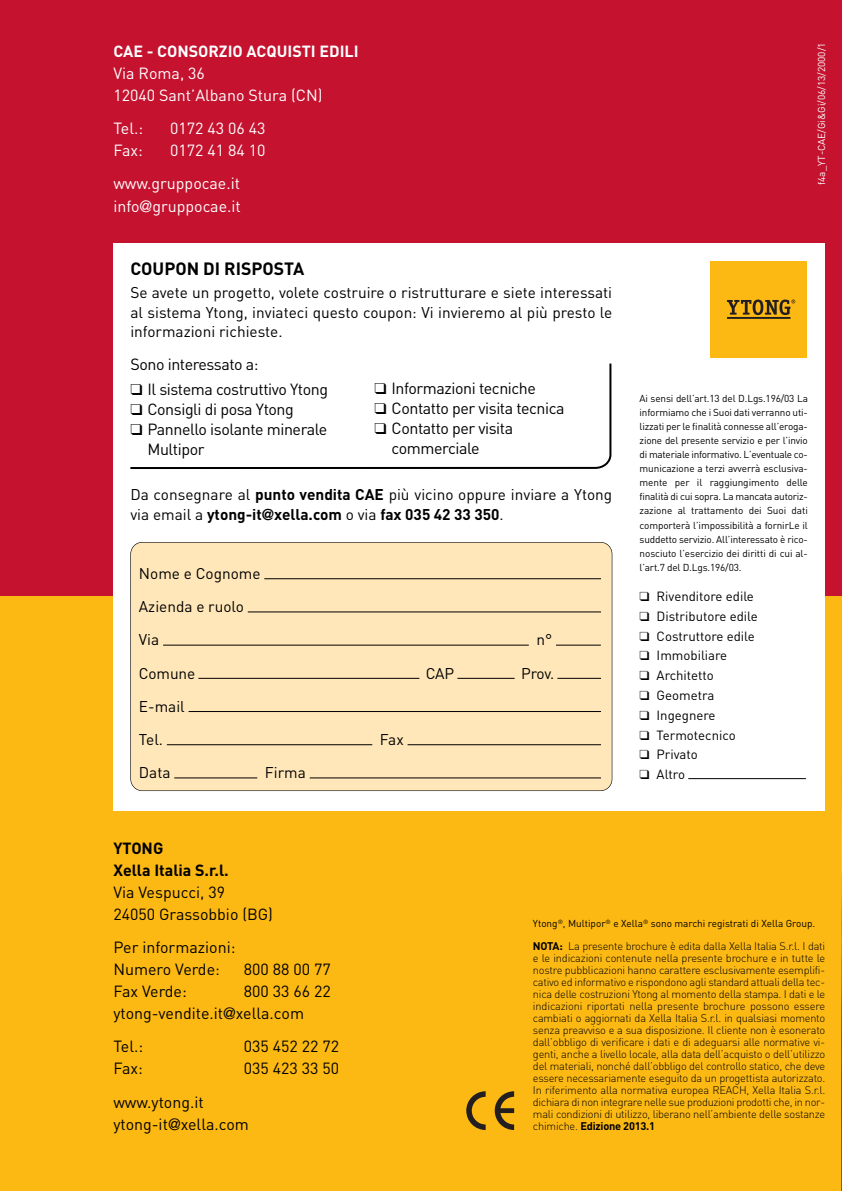
<style>
.page{position:relative;width:842px;height:1191px;background:#fff}
.page>*{position:absolute;margin:0;border:0;box-sizing:border-box;transform-origin:0 0}
.t1{font:700 17.6px "DIN";color:#000}
.t2{font:16px/19.8px "DIN";letter-spacing:-.025em;color:#000}
.t3{font:16px/22px "DIN";color:#000}
.t4{font:16px/22px "DIN";color:#fff}
.t5{font:700 16px "DIN";color:#fff}
.t6{font:700 16px/22px "DIN";color:#000}
.t7{font:15.4px/19.8px "DIN";color:#000}
.t8{font:13.2px "DIN";color:#000}
.t9{font:300 11px/12px "DIN";letter-spacing:-.02em;color:#000;text-align:justify}
.t10{font:10px/14px "DIN";letter-spacing:-.005em;color:#000;text-align:justify}
.t11{font:10px "DIN";color:#fff}
.s1{font-family:"Helvetica Neue LT Std"}
.s2{font-weight:700}
.s3{font-family:"Helvetica Neue LT Std";font-weight:700}
</style>
<div class="page">
<div style="left:0;top:595px;width:842px;height:596px;background:#fdb913"></div>
<img style="left:841px;top:777px;width:1px;height:414px">
<div style="left:0;top:0;width:842px;height:595px;background:#c4122f"></div>
<svg style="left:466px;top:1091px;width:20px;height:39px"></svg>
<svg style="left:495px;top:1091px;width:19px;height:39px"></svg>
<div style="left:113px;top:244px;width:712px;height:567px;background:#fff"></div>
<div style="left:710px;top:261px;width:97px;height:96px;background:#fdb913"></div>
<hr style="left:727px;top:317px;width:63px;height:2px;background:#231f20">
<svg style="left:727px;top:299px;width:68px;height:16px"></svg>
<hr style="left:688px;top:778px;width:118px;height:1px;background:#000">
<svg style="left:130px;top:363px;width:482px;height:106px"></svg>
<div style="left:131px;top:542px;width:481px;height:248px;background:#ffe7b9;border-radius:12px"></div>
<div style="left:130px;top:542px;width:482px;height:249px;border:1px solid #000;border-radius:12px"></div>
<hr style="left:264px;top:578px;width:337px;height:1px;background:#000">
<hr style="left:248px;top:611px;width:353px;height:1px;background:#000">
<hr style="left:163px;top:645px;width:366px;height:1px;background:#000">
<hr style="left:556px;top:645px;width:45px;height:1px;background:#000">
<hr style="left:198px;top:678px;width:221px;height:1px;background:#000">
<hr style="left:457px;top:678px;width:58px;height:1px;background:#000">
<hr style="left:557px;top:678px;width:44px;height:1px;background:#000">
<hr style="left:189px;top:711px;width:412px;height:1px;background:#000">
<hr style="left:167px;top:744px;width:205px;height:1px;background:#000">
<hr style="left:408px;top:744px;width:193px;height:1px;background:#000">
<hr style="left:174px;top:777px;width:83px;height:1px;background:#000">
<hr style="left:310px;top:777px;width:291px;height:1px;background:#000">
<h2 class="t5" style="left:113px;top:45px;width:247px">CAE - CONSORZIO ACQUISTI EDILI</h2>
<h2 class="t4" style="left:113px;top:64px;width:211px">Via Roma, 36<br>12040 Sant’Albano Stura (CN)</h2>
<h2 class="t4" style="left:113px;top:119px;width:31px">Tel.:</h2>
<h2 class="t4" style="left:170px;top:119px;width:97px">0172 43 06 43</h2>
<h2 class="t4" style="left:113px;top:141px;width:31px">Fax:</h2>
<h2 class="t4" style="left:113px;top:135px;width:154px;line-height:33.4px;text-indent:57px">0172 41 84 10 www.gruppocae.it</h2>
<h2 class="t4" style="left:113px;top:197px;width:129px">info<span class="s1">@</span>gruppocae.it</h2>
<h1 class="t1" style="left:130px;top:262px;width:176px">COUPON DI RISPOSTA</h1>
<h3 class="t7" style="left:130px;top:284px;width:483px;text-align:justify">Se avete un progetto, volete costruire o ristrutturare e siete interessati al sistema Ytong, inviateci questo coupon: Vi invieremo al più presto le informazioni richieste.</h3>
<h2 class="t2" style="left:130px;top:356px;width:130px">Sono interessato a:</h2>
<h2 class="t2" style="left:130px;top:381px;width:199px">❑ Il sistema costruttivo Ytong</h2>
<h2 class="t2" style="left:130px;top:401px;width:165px">❑ Consigli di posa Ytong</h2>
<h2 class="t2" style="left:147px;top:421px;width:181px;text-indent:-17px">❑ Pannello isolante minerale<br>Multipor</h2>
<h2 class="t2" style="left:375px;top:380px;width:163px">❑ Informazioni tecniche</h2>
<h2 class="t2" style="left:375px;top:400px;width:191px">❑ Contatto per visita tecnica</h2>
<h2 class="t2" style="left:392px;top:420px;width:123px;text-indent:-17px">❑ Contatto per visita commerciale</h2>
<h3 class="t7" style="left:130px;top:486px;width:483px">Da consegnare al <span class="s2">punto vendita CAE</span> più vicino oppure inviare a Ytong via email a <span class="s2">ytong-it</span><span class="s3">@</span><span class="s2">xella.com</span> o via <span class="s2">fax 035 42 33 350</span>.</h3>
<h3 class="t7" style="left:139px;top:558px;width:123px;line-height:33.2px">Nome e Cognome<br>Azienda e ruolo<br>Via</h3>
<h3 class="t7" style="left:536px;top:632px;width:17px">n°</h3>
<h3 class="t7" style="left:139px;top:665px;width:58px">Comune</h3>
<h3 class="t7" style="left:426px;top:665px;width:30px">CAP</h3>
<h3 class="t7" style="left:521px;top:665px;width:35px">Prov.</h3>
<h3 class="t7" style="left:139px;top:691px;width:47px;line-height:33.2px">E-mail<br>Tel.</h3>
<h3 class="t7" style="left:380px;top:731px;width:25px">Fax</h3>
<h3 class="t7" style="left:139px;top:764px;width:33px">Data</h3>
<h3 class="t7" style="left:265px;top:764px;width:42px">Firma</h3>
<p class="t11" style="left:818px;top:185px;width:144px;rotate:-90deg">f4a_YT-CAE/Gi&amp;Gi/06/13/2000/1</p>
<p class="t10" style="left:640px;top:393px;width:170px">Ai sensi dell’art.13 del D.Lgs.196/03 La informiamo che i Suoi dati verranno uti&shy;lizzati per le finalità connesse all’eroga&shy;zione del presente servizio e per l’invio di materiale informativo. L’eventuale co&shy;municazione a terzi avverrà esclusiva&shy;mente per il raggiungimento delle finalità di cui sopra. La mancata autoriz&shy;zazione al trattamento dei Suoi dati comporterà l’impossibilità a fornirLe il suddetto servizio. All’interessato è rico&shy;nosciuto l’esercizio dei diritti di cui al&shy;l’art.7 del D.Lgs.196/03.</p>
<p class="t8" style="left:640px;top:591px;width:116px">❑ Rivenditore edile</p>
<p class="t8" style="left:640px;top:611px;width:120px">❑ Distributore edile</p>
<p class="t8" style="left:640px;top:631px;width:117px">❑ Costruttore edile</p>
<p class="t8" style="left:640px;top:651px;width:89px">❑ Immobiliare</p>
<p class="t8" style="left:640px;top:670px;width:76px">❑ Architetto</p>
<p class="t8" style="left:640px;top:690px;width:76px">❑ Geometra</p>
<p class="t8" style="left:640px;top:710px;width:77px">❑ Ingegnere</p>
<p class="t8" style="left:640px;top:730px;width:98px">❑ Termotecnico</p>
<p class="t8" style="left:640px;top:750px;width:60px">❑ Privato</p>
<p class="t8" style="left:640px;top:769px;width:47px">❑ Altro</p>
<h2 class="t6" style="left:113px;top:838px;width:117px">YTONG<br>Xella Italia S.r.l.</h2>
<h2 class="t3" style="left:113px;top:882px;width:161px">Via Vespucci, 39<br>24050 Grassobbio (BG)</h2>
<h2 class="t3" style="left:113px;top:938px;width:124px">Per informazioni:<br>Numero Verde:</h2>
<h2 class="t2" style="left:244px;top:961px;width:88px">800 88 00 77</h2>
<h2 class="t3" style="left:113px;top:982px;width:219px;text-indent:130px">800 33 66 22 ytong-vendite.it<span class="s1">@</span>xella.com</h2>
<h2 class="t2" style="left:113px;top:1038px;width:31px">Tel.:</h2>
<h2 class="t3" style="left:244px;top:1037px;width:97px">035 452 22 72</h2>
<h2 class="t2" style="left:113px;top:1060px;width:31px">Fax:</h2>
<h2 class="t3" style="left:244px;top:1059px;width:97px">035 423 33 50</h2>
<h2 class="t3" style="left:113px;top:1092px;width:137px">www.ytong.it ytong-it<span class="s1">@</span>xella.com</h2>
<h2 class="t2" style="left:113px;top:983px;width:75px">Fax Verde:</h2>
<p class="t10" style="left:533px;top:918px;width:284px">Ytong<sup>®</sup>, Multipor<sup>®</sup> e Xella<sup>®</sup> sono marchi registrati di Xella Group.</p>
<p class="t9" style="left:533px;top:941px;width:294px"><span class="s2">NOTA:</span> La presente brochure è edita dalla Xella Italia S.r.l. I dati e le indicazioni contenute nella presente brochure e in tutte le nostre pubblicazioni hanno carattere esclusivamente esemplifi&shy;cativo ed informativo e rispondono agli standard attuali della tec&shy;nica delle costruzioni Ytong al momento della stampa. I dati e le indicazioni riportati nella presente brochure possono essere cambiati o aggiornati da Xella Italia S.r.l. in qualsiasi momento senza preavviso e a sua disposizione. Il cliente non è esonerato dall’obbligo di verificare i dati e di adeguarsi alle normative vi&shy;genti, anche a livello locale, alla data dell’acquisto o dell’utilizzo del materiali, nonché dall’obbligo del controllo statico, che deve essere necessariamente eseguito da un progettista autorizzato.<br>In riferimento alla normativa europea REACH, Xella Italia S.r.l. dichiara di non integrare nelle sue produzioni prodotti che, in nor&shy;mali condizioni di utilizzo, liberano nell’ambiente delle sostanze chimiche. <span class="s2">Edizione 2013.1</span></p>
</div>
